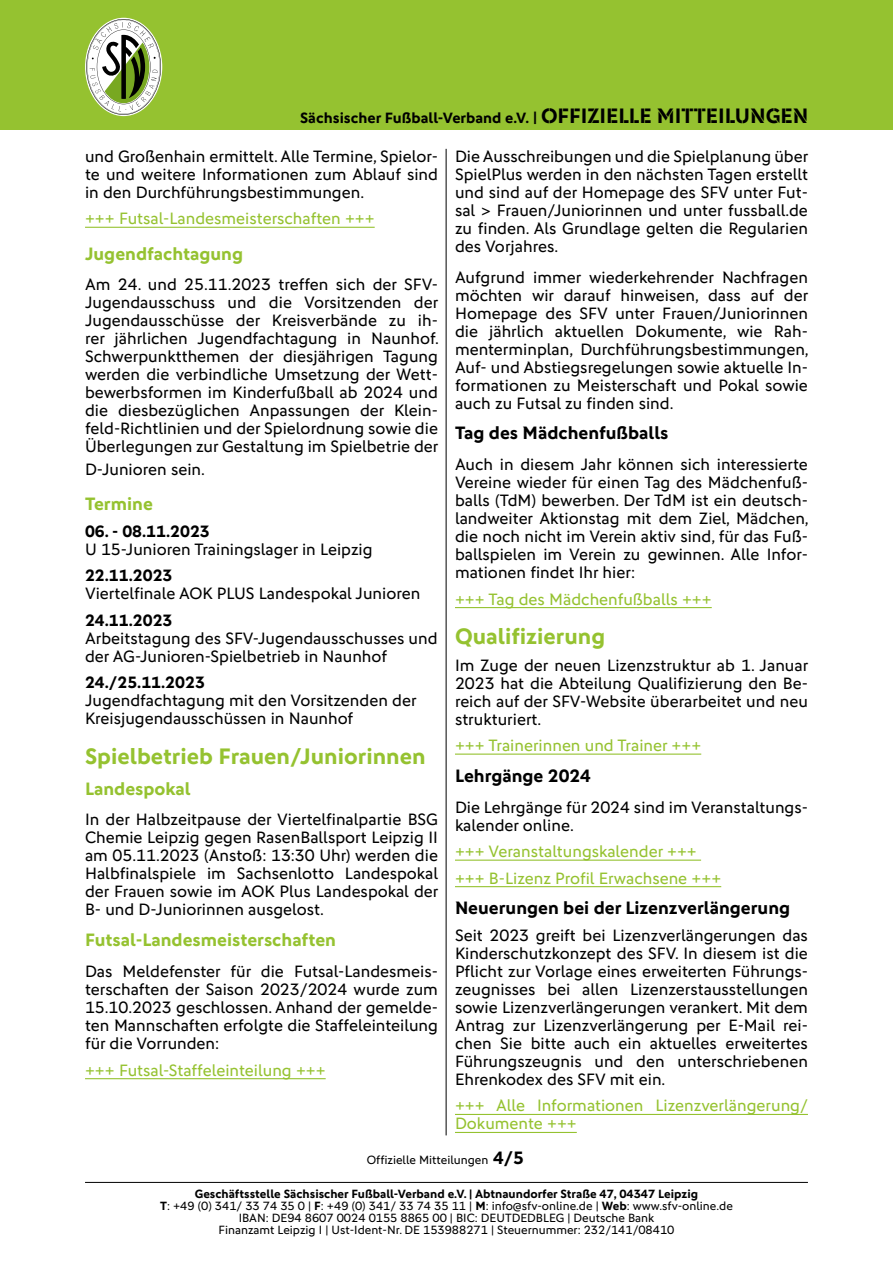
<style>
.page{position:relative;width:893px;height:1263px;background:#fff}
.page>*{position:absolute;margin:0;border:0;box-sizing:border-box;transform-origin:0 0}
.t1{font:700 22.5px "DFB Sans";color:#95c230}
.t2{font:700 18px "DFB Sans";color:#000}
.t3{font:700 18px "DFB Sans";color:#95c230}
.t4{font:16.5px/18px "DFB Sans";color:#000;text-align:justify}
.t5{font:16.5px/26.5px "DFB Sans";color:#95c230}
.t6{font:700 16.5px "DFB Sans";color:#000}
.t7{font:700 15px "DFB Sans";color:#000}
.t8{font:12px/12px "DFB Sans";color:#000;text-align:center}
.s1{font-family:"DFB Stencil";font-weight:400}
.s2{font-family:"DFB Stencil";font-weight:400;font-size:21px}
.s3{font-weight:700;font-size:18px}
.s4{font-weight:700}
</style>
<div class="page">
<div style="left:0;top:0;width:893px;height:130px;background:#95c230"></div>
<svg style="left:86px;top:19px;width:75px;height:96px"></svg>
<hr style="left:85px;top:1182px;width:723px;height:1px;background:#000">
<hr style="left:85px;top:227px;width:290px;height:1px;background:#95c230">
<hr style="left:85px;top:1078px;width:241px;height:1px;background:#95c230">
<hr style="left:455px;top:607px;width:257px;height:1px;background:#95c230">
<hr style="left:455px;top:753px;width:246px;height:2px;background:#95c230">
<hr style="left:455px;top:859px;width:246px;height:2px;background:#95c230">
<hr style="left:455px;top:886px;width:266px;height:1px;background:#95c230">
<hr style="left:455px;top:1114px;width:353px;height:1px;background:#95c230">
<hr style="left:455px;top:1132px;width:122px;height:1px;background:#95c230">
<hr style="left:446px;top:149px;width:1px;height:986px;background:#000">
<p class="t7" style="left:300px;top:109px;width:510px">Sächsischer Fußball-Verband e.V. <span class="s1">|</span> <span class="s2">OFFIZIELLE MITTEILUNGEN</span></p>
<p class="t4" style="left:85px;top:147px;width:354px">und Großenhain ermittelt. Alle Termine, Spielor&shy;te und weitere Informationen zum Ablauf sind in den Durchführungsbestimmungen.</p>
<p class="t5" style="left:85px;top:205px;width:291px">+++ Futsal-Landesmeisterschaften +++</p>
<p class="t3" style="left:85px;top:243px;width:160px">Jugendfachtagung</p>
<p class="t4" style="left:85px;top:275px;width:355px">Am 24. und 25.11.2023 treffen sich der SFV-Jugendausschuss und die Vorsitzenden der Jugendausschüsse der Kreisverbände zu ih&shy;rer jährlichen Jugendfachtagung in Naunhof.<br>Schwerpunktthemen der diesjährigen Tagung werden die verbindliche Umsetzung der Wett&shy;bewerbsformen im Kinderfußball ab 2024 und die diesbezüglichen Anpassungen der Klein&shy;feld-Richtlinien und der Spielordnung sowie die Überlegungen zur Gestaltung im Spielbetrie der</p>
<p class="t4" style="left:85px;top:460px;width:121px">D-Junioren sein.</p>
<p class="t3" style="left:85px;top:493px;width:69px">Termine</p>
<p class="t6" style="left:85px;top:521px;width:126px">06. - 08.11.2023</p>
<p class="t4" style="left:85px;top:540px;width:289px">U 15-Junioren Trainingslager in Leipzig</p>
<p class="t6" style="left:85px;top:566px;width:89px">22.11.2023</p>
<p class="t4" style="left:85px;top:584px;width:337px">Viertelfinale AOK PLUS Landespokal Junioren</p>
<p class="t6" style="left:85px;top:610px;width:89px">24.11.2023</p>
<p class="t4" style="left:85px;top:629px;width:354px">Arbeitstagung des SFV-Jugendausschusses und der AG-Junioren-Spielbetrieb in Naunhof</p>
<p class="t6" style="left:85px;top:673px;width:121px">24./25.11.2023</p>
<p class="t4" style="left:85px;top:691px;width:333px">Jugendfachtagung mit den Vorsitzenden der<br>Kreisjugendausschüssen in Naunhof</p>
<h1 class="t1" style="left:85px;top:742px;width:342px">Spielbetrieb Frauen/Juniorinnen</h1>
<p class="t3" style="left:85px;top:778px;width:107px">Landespokal</p>
<p class="t4" style="left:85px;top:811px;width:355px">In der Halbzeitpause der Viertelfinalpartie BSG Chemie Leipzig gegen RasenBallsport Leipzig II am 05.11.2023 (Anstoß: 13:30 Uhr) werden die Halbfinalspiele im Sachsenlotto Landespokal der Frauen sowie im AOK Plus Landespokal der B- und D-Juniorinnen ausgelost.</p>
<p class="t3" style="left:85px;top:929px;width:252px">Futsal-Landesmeisterschaften</p>
<p class="t4" style="left:85px;top:962px;width:354px">Das Meldefenster für die Futsal-Landesmeis&shy;terschaften der Saison 2023/2024 wurde zum 15.10.2023 geschlossen. Anhand der gemelde&shy;ten Mannschaften erfolgte die Staffeleinteilung für die Vorrunden:</p>
<p class="t5" style="left:85px;top:1057px;width:242px">+++ Futsal-Staffeleinteilung +++</p>
<p class="t4" style="left:455px;top:147px;width:355px">Die Ausschreibungen und die Spielplanung über SpielPlus werden in den nächsten Tagen erstellt und sind auf der Homepage des SFV unter Fut&shy;sal &gt; Frauen/Juniorinnen und unter fussball.de zu finden. Als Grundlage gelten die Regularien des Vorjahres.</p>
<p class="t4" style="left:455px;top:268px;width:355px">Aufgrund immer wiederkehrender Nachfragen möchten wir darauf hinweisen, dass auf der Homepage des SFV unter Frauen/Juniorinnen die jährlich aktuellen Dokumente, wie Rah&shy;menterminplan, Durchführungsbestimmungen, Auf- und Abstiegsregelungen sowie aktuelle In&shy;formationen zu Meisterschaft und Pokal sowie auch zu Futsal zu finden sind.</p>
<p class="t2" style="left:455px;top:422px;width:215px">Tag des Mädchenfußballs</p>
<p class="t4" style="left:455px;top:455px;width:355px">Auch in diesem Jahr können sich interessierte Vereine wieder für einen Tag des Mädchenfuß&shy;balls (TdM) bewerben. Der TdM ist ein deutsch&shy;landweiter Aktionstag mit dem Ziel, Mädchen, die noch nicht im Verein aktiv sind, für das Fuß&shy;ballspielen im Verein zu gewinnen. Alle Infor&shy;mationen findet Ihr hier:</p>
<p class="t5" style="left:455px;top:585px;width:258px">+++ Tag des Mädchenfußballs +++</p>
<h1 class="t1" style="left:455px;top:623px;width:152px">Qualifizierung</h1>
<p class="t4" style="left:455px;top:656px;width:355px">Im Zuge der neuen Lizenzstruktur ab 1. Januar 2023 hat die Abteilung Qualifizierung den Be&shy;reich auf der SFV-Website überarbeitet und neu strukturiert.</p>
<p class="t5" style="left:455px;top:732px;width:248px">+++ Trainerinnen und Trainer +++</p>
<p class="t2" style="left:455px;top:765px;width:138px">Lehrgänge 2024</p>
<p class="t4" style="left:455px;top:798px;width:354px">Die Lehrgänge für 2024 sind im Veranstaltungs&shy;kalender online.</p>
<p class="t5" style="left:455px;top:838px;width:268px">+++ Veranstaltungskalender +++ +++ B-Lizenz Profil Erwachsene +++</p>
<p class="t2" style="left:455px;top:897px;width:337px">Neuerungen bei der Lizenzverlängerung</p>
<p class="t4" style="left:455px;top:926px;width:354px">Seit 2023 greift bei Lizenzverlängerungen das Kinderschutzkonzept des SFV. In diesem ist die Pflicht zur Vorlage eines erweiterten Führungs&shy;zeugnisses bei allen Lizenzerstausstellungen sowie Lizenzverlängerungen verankert. Mit dem Antrag zur Lizenzverlängerung per E-Mail rei&shy;chen Sie bitte auch ein aktuelles erweitertes Führungszeugnis und den unterschriebenen Ehrenkodex des SFV mit ein.</p>
<p class="t5" style="left:455px;top:1097px;width:354px;line-height:18px">+++ Alle Informationen Lizenzverlängerung/<br>Dokumente +++</p>
<p class="t8" style="left:367px;top:1154px;width:159px">Offizielle Mitteilungen <span class="s3">4/5</span></p>
<p class="t8" style="left:160px;top:1188px;width:574px"><span class="s4">Geschäftsstelle Sächsischer Fußball-Verband e.V. | Abtnaundorfer Straße 47, 04347 Leipzig<br>T</span>: +49 (0) 341/ 33 74 35 0 | <span class="s4">F</span>: +49 (0) 341/ 33 74 35 11 | <span class="s4">M</span>: info@sfv-online.de | <span class="s4">Web</span>: www.sfv-online.de IBAN: DE94 8607 0024 0155 8865 00 | BIC: DEUTDEDBLEG | Deutsche Bank<br>Finanzamt Leipzig I | Ust-Ident-Nr. DE 153988271 | Steuernummer: 232/141/08410</p>
</div>
